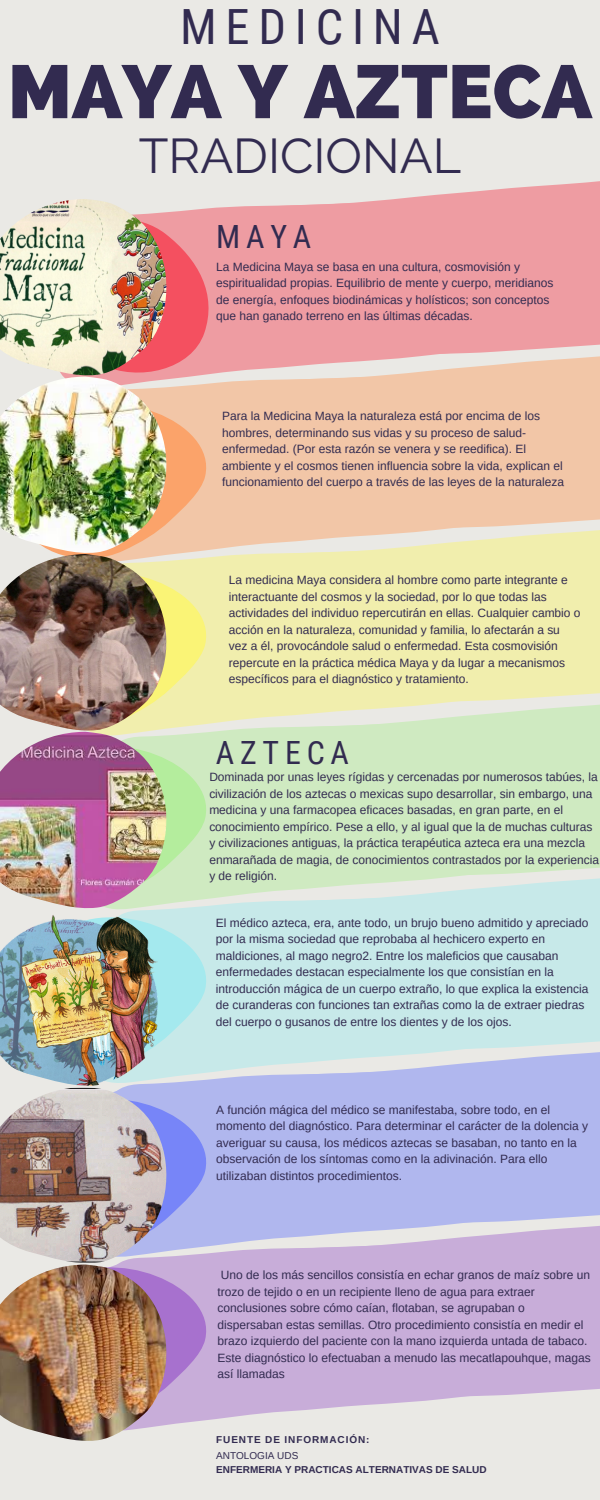
<style>
.page{position:relative;width:600px;height:1500px;background:#eae9e5}
.page>*{position:absolute;margin:0;border:0;box-sizing:border-box;transform-origin:0 0}
.t1{font:800 75px "Raleway";color:#322b50}
.t2{font:48.7px "Raleway";color:#322b50}
.t3{font:48.6px "Roboto Condensed";letter-spacing:.18em;color:#322b50}
.t4{font:32px "Roboto Condensed";letter-spacing:.18em;color:#322b50}
.t5{font:12px/16.5px "Arimo";color:#322b50}
.t6{font:700 10px "Arimo";color:#322b50}
.t7{font:700 10px "Arimo";letter-spacing:.09em;color:#322b50}
.t8{font:10px "Arimo";color:#322b50}
</style>
<div class="page">
<svg style="left:396px;top:184px;width:204px;height:15px;fill:#ee9ca2"></svg>
<div style="left:218px;top:199px;width:382px;height:153px;background:#ee9ca2"></div>
<svg style="left:218px;top:352px;width:382px;height:6px;fill:#ee9ca2"></svg>
<svg style="left:218px;top:358px;width:382px;height:15px"></svg>
<div style="left:218px;top:373px;width:382px;height:153px;background:#f2c6a7"></div>
<svg style="left:218px;top:526px;width:382px;height:6px;fill:#f2c6a7"></svg>
<svg style="left:218px;top:532px;width:382px;height:15px"></svg>
<div style="left:218px;top:547px;width:382px;height:152px;background:#f1eead"></div>
<svg style="left:218px;top:699px;width:382px;height:7px;fill:#f1eead"></svg>
<svg style="left:218px;top:706px;width:382px;height:14px"></svg>
<div style="left:218px;top:720px;width:382px;height:153px;background:#cfeac1"></div>
<svg style="left:218px;top:873px;width:382px;height:6px;fill:#cfeac1"></svg>
<svg style="left:218px;top:879px;width:382px;height:15px"></svg>
<div style="left:218px;top:894px;width:382px;height:153px;background:#c7e9e9"></div>
<div style="left:218px;top:1257px;width:382px;height:153px;background:#c8add9"></div>
<svg style="left:218px;top:1047px;width:382px;height:210px;fill:#c8add9"></svg>
<svg style="left:218px;top:1053px;width:382px;height:195px"></svg>
<svg style="left:218px;top:1068px;width:382px;height:168px;background:#b3b9ed"></svg>
<svg style="left:169px;top:382px;width:49px;height:167px;background:#f4bb95"></svg>
<svg style="left:169px;top:549px;width:49px;height:174px;background:#f3ee9e"></svg>
<svg style="left:169px;top:723px;width:49px;height:171px;background:#c8eab7"></svg>
<svg style="left:84px;top:894px;width:134px;height:181px;background:#bee9e8"></svg>
<svg style="left:166px;top:1075px;width:52px;height:169px;background:#a0a9f0"></svg>
<svg style="left:77px;top:1244px;width:141px;height:181px;background:#c0a0d7"></svg>
<svg style="left:166px;top:207px;width:52px;height:172px;background:#f07b85"></svg>
<img style="left:0;top:199px;width:166px;height:178px">
<img style="left:0;top:377px;width:169px;height:531px">
<img style="left:0;top:909px;width:166px;height:178px">
<img style="left:0;top:1087px;width:169px;height:176px">
<img style="left:0;top:1265px;width:169px;height:176px">
<p class="t3" style="left:180px;top:-1px;width:261px">MEDICINA</p>
<p class="t1" style="left:8px;top:48px;width:586px">MAYA Y AZTECA</p>
<p class="t2" style="left:139px;top:128px;width:324px">TRADICIONAL</p>
<p class="t4" style="left:216px;top:218px;width:97px">MAYA</p>
<p class="t5" style="left:216px;top:258px;width:339px">La Medicina Maya se basa en una cultura, cosmovisión y espiritualidad propias. Equilibrio de mente y cuerpo, meridianos de energía, enfoques biodinámicas y holísticos; son conceptos que han ganado terreno en las últimas décadas.</p>
<p class="t5" style="left:222px;top:408px;width:343px">Para la Medicina Maya la naturaleza está por encima de los hombres, determinando sus vidas y su proceso de salud&shy;enfermedad. (Por esta razón se venera y se reedifica). El ambiente y el cosmos tienen influencia sobre la vida, explican el funcionamiento del cuerpo a través de las leyes de la naturaleza</p>
<p class="t5" style="left:229px;top:572px;width:353px">La medicina Maya considera al hombre como parte integrante e interactuante del cosmos y la sociedad, por lo que todas las actividades del individuo repercutirán en ellas. Cualquier cambio o acción en la naturaleza, comunidad y familia, lo afectarán a su vez a él, provocándole salud o enfermedad. Esta cosmovisión repercute en la práctica médica Maya y da lugar a mecanismos específicos para el diagnóstico y tratamiento.</p>
<p class="t4" style="left:216px;top:734px;width:135px">AZTECA</p>
<p class="t5" style="left:209px;top:769px;width:391px">Dominada por unas leyes rígidas y cercenadas por numerosos tabúes, la civilización de los aztecas o mexicas supo desarrollar, sin embargo, una medicina y una farmacopea eficaces basadas, en gran parte, en el conocimiento empírico. Pese a ello, y al igual que la de muchas culturas y civilizaciones antiguas, la práctica terapéutica azteca era una mezcla enmarañada de magia, de conocimientos contrastados por la experiencia y de religión.</p>
<p class="t5" style="left:216px;top:914px;width:374px">El médico azteca, era, ante todo, un brujo bueno admitido y apreciado por la misma sociedad que reprobaba al hechicero experto en maldiciones, al mago negro2. Entre los maleficios que causaban enfermedades destacan especialmente los que consistían en la introducción mágica de un cuerpo extraño, lo que explica la existencia de curanderas con funciones tan extrañas como la de extraer piedras del cuerpo o gusanos de entre los dientes y de los ojos.</p>
<p class="t5" style="left:216px;top:1101px;width:373px">A función mágica del médico se manifestaba, sobre todo, en el momento del diagnóstico. Para determinar el carácter de la dolencia y averiguar su causa, los médicos aztecas se basaban, no tanto en la observación de los síntomas como en la adivinación. Para ello utilizaban distintos procedimientos.</p>
<p class="t5" style="left:218px;top:1267px;width:375px">Uno de los más sencillos consistía en echar granos de maíz sobre un trozo de tejido o en un recipiente lleno de agua para extraer conclusiones sobre cómo caían, flotaban, se agrupaban o dispersaban estas semillas. Otro procedimiento consistía en medir el brazo izquierdo del paciente con la mano izquierda untada de tabaco.<br>Este diagnóstico lo efectuaban a menudo las mecatlapouhque, magas así llamadas</p>
<p class="t7" style="left:216px;top:1434px;width:155px">FUENTE DE INFORMACIÓN:</p>
<p class="t8" style="left:216px;top:1450px;width:84px">ANTOLOGIA UDS</p>
<p class="t6" style="left:216px;top:1464px;width:272px">ENFERMERIA Y PRACTICAS ALTERNATIVAS DE SALUD</p>
</div>
